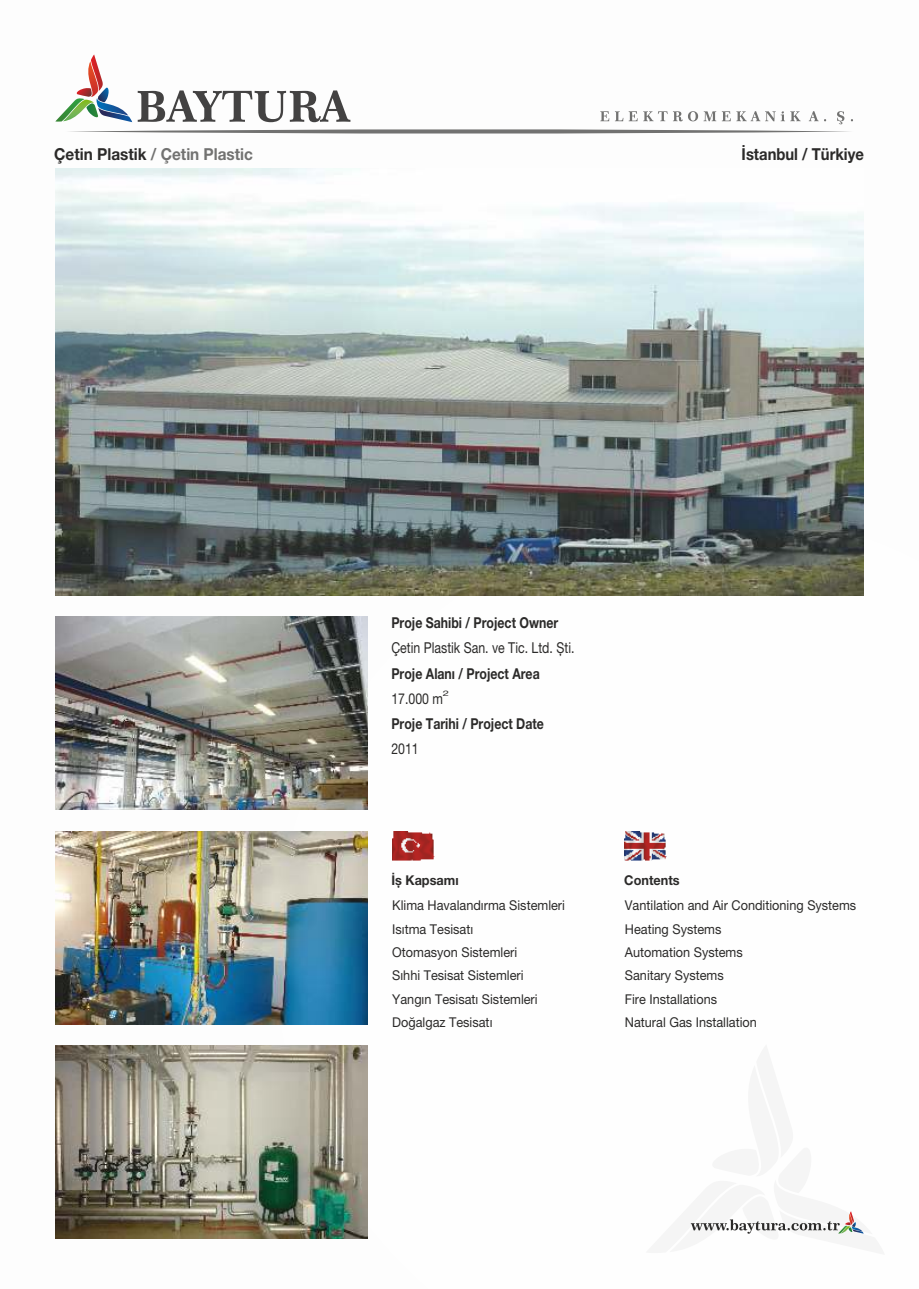
<style>
.page{position:relative;width:919px;height:1289px;background:#fff}
.page>*{position:absolute;margin:0;border:0;box-sizing:border-box;transform-origin:0 0}
.t1{font:700 16.5px "Helvetica Neue LT Pro";color:#727271;scale:.93 1}
.t2{font:700 16.5px "Helvetica Neue LT Pro";color:#2b2a29;scale:.9 1}
.t3{font:700 15px "Helvetica Neue LT Pro";color:#2b2a29;scale:.82 1}
.t4{font:15px "Helvetica Neue LT Pro";color:#2b2a29;scale:.82 1}
.t5{font:13.5px/23.4px "Helvetica Neue LT Pro";color:#2b2a29;scale:.94 1}
.t6{font:700 13.5px "Helvetica Neue LT Pro";color:#2b2a29;scale:.94 1}
.t7{font:7.65px "Helvetica Neue LT Pro";color:#2b2a29;scale:1.46 1}
.s1{color:#2b2a29}
</style>
<div class="page">
<svg style="left:690px;top:1211px;width:174px;height:23px"></svg>
<img style="left:392px;top:831px;width:42px;height:30px">
<img style="left:624px;top:831px;width:42px;height:30px">
<img style="left:55px;top:616px;width:312px;height:194px">
<img style="left:55px;top:1045px;width:313px;height:193px">
<img style="left:55px;top:831px;width:313px;height:193px">
<img style="left:55px;top:168px;width:808px;height:427px">
<svg style="left:55px;top:54px;width:798px;height:80px"></svg>
<p class="t1" style="left:54px;top:148px;width:215px"><span class="s1">Çetin Plastik</span> / Çetin Plastic</p>
<p class="t2" style="left:741px;top:148px;width:137px">İstanbul / Türkiye</p>
<p class="t3" style="left:391px;top:617px;width:205px">Proje Sahibi / Project Owner</p>
<p class="t4" style="left:391px;top:642px;width:225px">Çetin Plastik San. ve Tic. Ltd. Ști.</p>
<p class="t3" style="left:391px;top:667px;width:182px">Proje Alanı / Project Area</p>
<p class="t4" style="left:391px;top:693px;width:64px">17.000 m</p>
<p class="t3" style="left:391px;top:718px;width:187px">Proje Tarihi / Project Date</p>
<p class="t4" style="left:391px;top:743px;width:35px">2011</p>
<p class="t7" style="left:443px;top:690px;width:6px">2</p>
<p class="t6" style="left:391px;top:874px;width:73px">İș Kapsamı</p>
<p class="t6" style="left:624px;top:874px;width:60px">Contents</p>
<p class="t5" style="left:392px;top:895px;width:185px">Klima Havalandırma Sistemleri<br>Isıtma Tesisatı<br>Otomasyon Sistemleri<br>Sıhhi Tesisat Sistemleri<br>Yangın Tesisatı Sistemleri<br>Doğalgaz Tesisatı</p>
<p class="t5" style="left:624px;top:895px;width:248px">Vantilation and Air Conditioning Systems<br>Heating Systems<br>Automation Systems<br>Sanitary Systems<br>Fire Installations<br>Natural Gas Installation</p>
</div>
